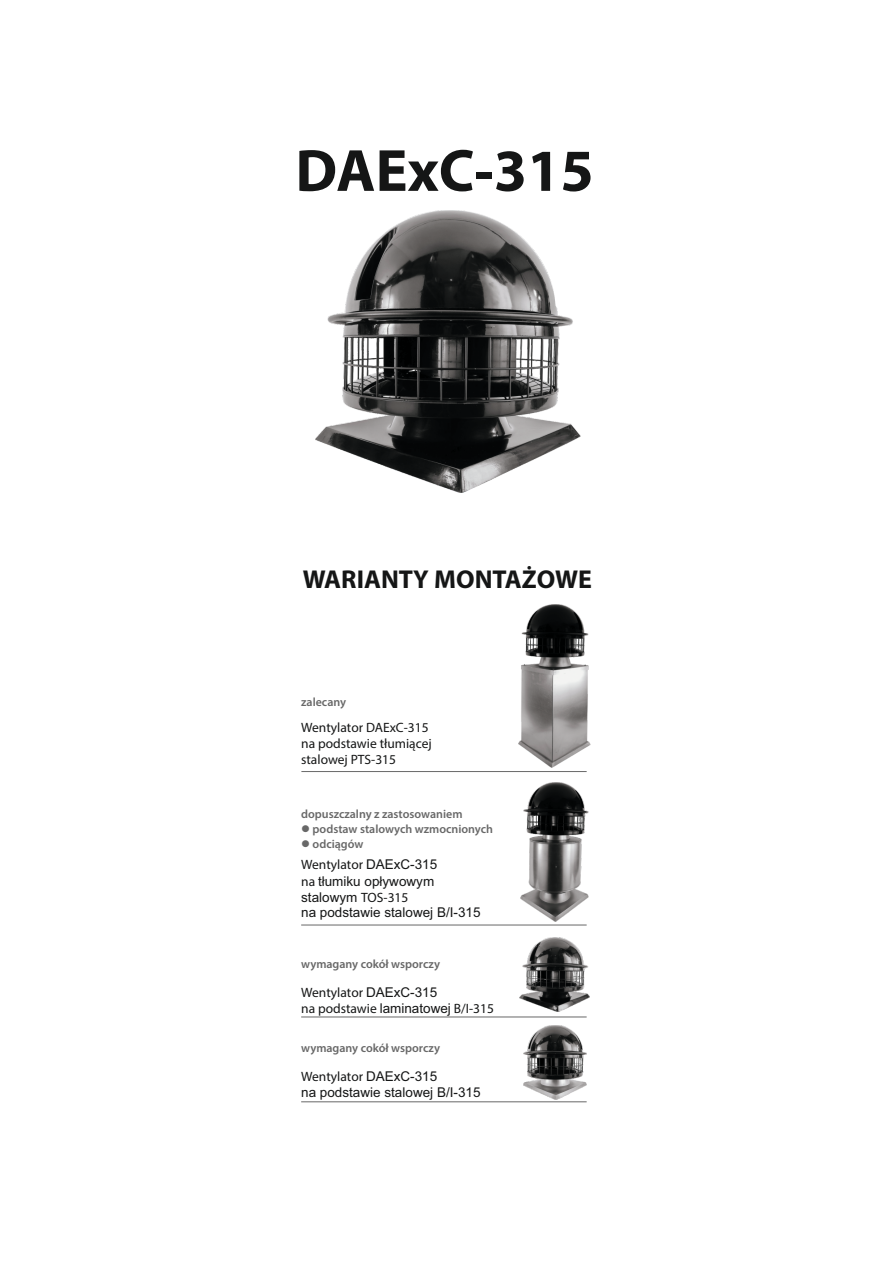
<style>
.page{position:relative;width:893px;height:1263px;background:#fff}
.page>*{position:absolute;margin:0;border:0;box-sizing:border-box;transform-origin:0 0}
.t1{font:700 60px "Myriad Pro";color:#151616}
.t2{font:700 25.95px "Myriad Pro";color:#151616}
.t3{font:13.5px/16.2px "Myriad Pro";color:#151616}
.t4{font:13.5px/15.9px "Arial";color:#151616}
.t5{font:600 12px "Myriad Pro";color:#686868}
.s1{font-family:"Arial"}
.s2{font-family:"Myriad Pro"}
</style>
<div class="page">
<img style="left:316px;top:211px;width:265px;height:281px">
<img style="left:523px;top:1025px;width:63px;height:74px">
<img style="left:520px;top:938px;width:69px;height:74px">
<img style="left:519px;top:605px;width:71px;height:162px">
<img style="left:520px;top:782px;width:69px;height:140px">
<hr style="left:301px;top:771px;width:286px;height:1px;background:#686868">
<hr style="left:301px;top:925px;width:286px;height:1px;background:#686868">
<hr style="left:301px;top:1016px;width:286px;height:1px;background:#686868">
<hr style="left:301px;top:1101px;width:286px;height:1px;background:#686868">
<h1 class="t1" style="left:295px;top:146px;width:300px">DAExC-315</h1>
<h2 class="t2" style="left:303px;top:568px;width:291px">WARIANTY MONTAŻOWE</h2>
<p class="t5" style="left:301px;top:697px;width:46px">zalecany</p>
<p class="t3" style="left:301px;top:720px;width:132px">Wentylator DAExC-315 na podstawie tłumiącej stalowej PTS-315</p>
<p class="t5" style="left:301px;top:809px;width:163px">dopuszczalny z zastosowaniem</p>
<p class="t5" style="left:301px;top:824px;width:193px">● podstaw stalowych wzmocnionych</p>
<p class="t5" style="left:301px;top:839px;width:64px">● odciągów</p>
<p class="t3" style="left:301px;top:858px;width:138px">Wentylator <span class="s1">DAExC-315</span></p>
<p class="t4" style="left:301px;top:874px;width:181px"><span class="s2">na</span> tłumiku opływowym stalowym <span class="s2">TOS-315<br></span>na podstawie stalowej B/I-315</p>
<p class="t5" style="left:301px;top:959px;width:140px">wymagany cokół wsporczy</p>
<p class="t3" style="left:301px;top:985px;width:194px">Wentylator <span class="s1">DAExC-315<br></span>na podstawie <span class="s1">laminatowej</span> B/I-315</p>
<p class="t5" style="left:301px;top:1043px;width:140px">wymagany cokół wsporczy</p>
<p class="t3" style="left:301px;top:1070px;width:138px">Wentylator <span class="s1">DAExC-315</span></p>
<p class="t4" style="left:301px;top:1085px;width:181px">na podstawie stalowej B/I-315</p>
</div>
